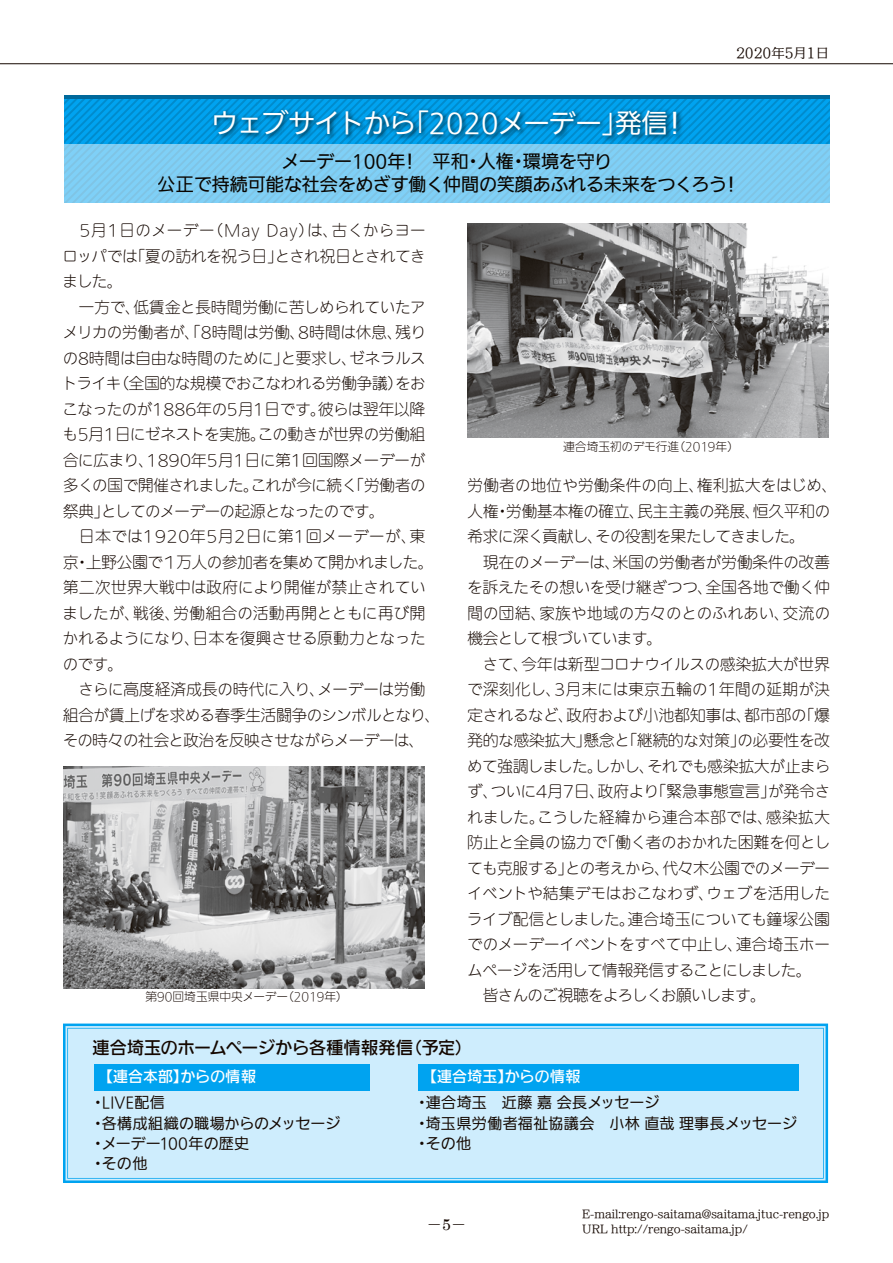
<style>
.page{position:relative;width:893px;height:1263px;background:#fff}
.page>*{position:absolute;margin:0;border:0;box-sizing:border-box;transform-origin:0 0}
.t1{font:100 26.55px "Iwa UD Go Dsp Pro";letter-spacing:-.025em;color:#fff}
.t2{font:100 26.55px "Iwa UD Go Dsp Pro";letter-spacing:-.045em;color:#fff}
.t3{font:18px "Iwa UD Go Dsp Pro RA";letter-spacing:-.015em;color:#140700}
.t4{font:500 16.95px "Iwa UD Go Dsp Pro";color:#140700}
.t5{font:15.75px "MS Mincho";color:#140700}
.t6{font:300 15.45px/25.5px "Iwa UDR Go Pro";color:#140700}
.t7{font:300 15.45px/25.5px "Iwa UDR Go Pro";letter-spacing:-.02em;color:#140700}
.t8{font:300 15.45px/25.5px "Iwa UDR Go Pro";letter-spacing:-.025em;color:#140700}
.t9{font:300 15.45px "Iwa UDR Go Pro";letter-spacing:.035em;color:#140700}
.t10{font:300 15.45px/25.5px "Iwa UDR Go Pro";letter-spacing:-.035em;color:#140700}
.t11{font:300 15.45px "Iwa UDR Go Pro";letter-spacing:.055em;color:#140700}
.t12{font:300 15.45px "Iwa UDR Go Pro";letter-spacing:.03em;color:#140700}
.t13{font:300 15.45px "Iwa UDR Go Pro";letter-spacing:.02em;color:#140700}
.t14{font:300 15.45px "Iwa UDR Go Pro";letter-spacing:.025em;color:#140700}
.t15{font:300 15.45px "Iwa UDR Go Pro";letter-spacing:.05em;color:#140700}
.t16{font:300 15.45px "Iwa UDR Go Pro";letter-spacing:-.03em;color:#140700}
.t17{font:100 15px/20.2px "Iwa UD Go Dsp Pro";letter-spacing:.01em;color:#140700}
.t18{font:500 14.85px "Iwa UD Go Dsp Pro";letter-spacing:.015em;color:#fff}
.t19{font:100 13.35px "Iwa UD Min Pro";color:#140700}
.t20{font:300 11.7px "Iwa UD Go Dsp Pro";color:#140700}
.t21{font:500 10.65px/14.9px "Iwa UD Min Pro";color:#140700}
.s1{font-family:"Century"}
</style>
<div class="page">
<hr style="left:0;top:63px;width:893px;height:1px;background:#140700">
<svg style="left:64px;top:99px;width:765px;height:45px;background:#009ae3"></svg>
<div style="left:64px;top:144px;width:765px;height:58px;background:linear-gradient(to right,#7fccf0,#7fccf0)"></div>
<hr style="left:64px;top:95px;width:765px;height:4px;background:#00699b">
<img style="left:208px;top:105px;width:482px;height:47px">
<svg style="left:63px;top:1023px;width:765px;height:160px;background:#58c2f5"></svg>
<div style="left:67px;top:1028px;width:757px;height:151px;background:#ceedfd"></div>
<div style="left:94px;top:1064px;width:276px;height:26px;background:#00a3f0"></div>
<div style="left:418px;top:1064px;width:381px;height:26px;background:#00a3f0"></div>
<img style="left:63px;top:767px;width:361px;height:221px">
<img style="left:468px;top:223px;width:361px;height:215px">
<h1 class="t2" style="left:211px;top:104px;width:206px">ウェブサイトから</h1>
<h1 class="t1" style="left:615px;top:104px;width:55px">発信</h1>
<h1 class="t1" style="left:402px;top:104px;width:227px">「2020メーデー」</h1>
<h1 class="t1" style="left:661px;top:104px;width:28px">!</h1>
<p class="t3" style="left:478px;top:148px;width:38px">人権</p>
<p class="t3" style="left:281px;top:148px;width:126px">メーデー100年</p>
<p class="t3" style="left:523px;top:148px;width:91px">環境を守り</p>
<p class="t3" style="left:401px;top:148px;width:69px">！　平和</p>
<p class="t3" style="left:464px;top:148px;width:20px">・</p>
<p class="t3" style="left:509px;top:148px;width:20px">・</p>
<p class="t19" style="left:736px;top:43px;width:95px">2020年5月1日</p>
<p class="t3" style="left:158px;top:172px;width:571px">公正で持続可能な社会をめざす働く仲間の笑顔あふれる未来をつくろう</p>
<p class="t6" style="left:332px;top:218px;width:95px">古くからヨー</p>
<p class="t3" style="left:722px;top:172px;width:20px">!</p>
<p class="t6" style="left:208px;top:218px;width:133px">（May Day は）、</p>
<p class="t15" style="left:63px;top:220px;width:153px">　5月1日のメーデー</p>
<p class="t6" style="left:130px;top:244px;width:155px">「夏の訪れを祝う日」</p>
<p class="t8" style="left:275px;top:244px;width:152px">とされ祝日とされてき</p>
<p class="t6" style="left:63px;top:244px;width:76px">ロッパでは</p>
<p class="t6" style="left:63px;top:269px;width:61px">ました。</p>
<p class="t6" style="left:134px;top:295px;width:294px">低賃金と長時間労働に苦しめられていたア</p>
<p class="t6" style="left:63px;top:295px;width:79px">　一方で、</p>
<p class="t6" style="left:350px;top:320px;width:78px;text-indent:-287px">メリカの労働者が、「8時間は労働 8、時間は休息、<br>ゼネラルス</p>
<p class="t6" style="left:395px;top:320px;width:32px">残り</p>
<p class="t6" style="left:63px;top:346px;width:228px">の8時間は自由な時間のために」</p>
<p class="t6" style="left:281px;top:346px;width:78px">と要求し、</p>
<p class="t6" style="left:113px;top:371px;width:291px">（全国的な規模でおこなわれる労働争議）</p>
<p class="t6" style="left:395px;top:371px;width:32px">をお</p>
<p class="t6" style="left:62px;top:371px;width:61px">トライキ</p>
<p class="t6" style="left:258px;top:397px;width:169px;text-indent:-195px">こなったのが1886年の5月1日です。<br>この動きが世界の労働組</p>
<p class="t6" style="left:318px;top:397px;width:109px">彼らは翌年以降</p>
<p class="t6" style="left:147px;top:422px;width:280px;text-indent:-84px">も5月1日にゼネストを実施。<br>1890年5月1日に第1回国際メーデーが</p>
<p class="t6" style="left:63px;top:448px;width:93px">合に広まり、</p>
<p class="t6" style="left:251px;top:473px;width:108px">これが今に続く</p>
<p class="t6" style="left:349px;top:473px;width:79px">「労働者の</p>
<p class="t10" style="left:101px;top:473px;width:285px;text-indent:-38px">多くの国で開催されました。<br>としてのメーデーの起源となったのです。</p>
<p class="t6" style="left:63px;top:499px;width:48px">祭典」</p>
<p class="t11" style="left:63px;top:526px;width:364px">　日本では1920年5月2日に第1回メーデーが 東、</p>
<p class="t7" style="left:86px;top:550px;width:349px">上野公園で１万人の参加者を集めて開かれました。</p>
<p class="t6" style="left:63px;top:550px;width:17px">京</p>
<p class="t9" style="left:63px;top:577px;width:364px">第二次世界大戦中は政府により開催が禁止されてい</p>
<p class="t12" style="left:174px;top:602px;width:253px">労働組合の活動再開とともに再び開</p>
<p class="t6" style="left:75px;top:550px;width:17px">・</p>
<p class="t6" style="left:63px;top:601px;width:79px">ましたが、</p>
<p class="t6" style="left:133px;top:601px;width:49px">戦後、</p>
<p class="t6" style="left:193px;top:626px;width:234px">日本を復興させる原動力となった</p>
<p class="t7" style="left:63px;top:626px;width:139px">かれるようになり、のです。</p>
<p class="t7" style="left:63px;top:677px;width:379px">　さらに高度経済成長の時代に入り、<br>組合が賃上げを求める春季生活闘争のシンボルとなり、その時々の社会と政治を反映させながらメーデーは、</p>
<p class="t6" style="left:318px;top:677px;width:109px">メーデーは労働</p>
<p class="t20" style="left:146px;top:989px;width:144px">第90回埼玉県中央メーデー</p>
<p class="t20" style="left:282px;top:989px;width:67px">（2019年）</p>
<p class="t20" style="left:673px;top:439px;width:67px">（2019年(</p>
<p class="t20" style="left:563px;top:439px;width:117px">連合埼玉初のデモ行進</p>
<p class="t6" style="left:697px;top:473px;width:142px">権利拡大をはじめ、</p>
<p class="t9" style="left:467px;top:475px;width:238px">労働者の地位や労働条件の向上、</p>
<p class="t6" style="left:467px;top:499px;width:32px">人権</p>
<p class="t6" style="left:506px;top:499px;width:140px">労働基本権の確立、</p>
<p class="t6" style="left:637px;top:499px;width:125px">民主主義の発展、</p>
<p class="t6" style="left:753px;top:499px;width:79px">恒久平和の</p>
<p class="t6" style="left:495px;top:499px;width:17px">・</p>
<p class="t8" style="left:467px;top:524px;width:137px">希求に深く貢献し、</p>
<p class="t10" style="left:595px;top:524px;width:211px">その役割を果たしてきました。</p>
<p class="t6" style="left:613px;top:550px;width:218px">米国の労働者が労働条件の改善</p>
<p class="t6" style="left:467px;top:550px;width:154px">　現在のメーデーは、</p>
<p class="t6" style="left:467px;top:575px;width:248px">を訴えたその想いを受け継ぎつつ、</p>
<p class="t6" style="left:706px;top:575px;width:125px">全国各地で働く仲</p>
<p class="t6" style="left:783px;top:601px;width:49px">交流の</p>
<p class="t13" style="left:539px;top:602px;width:252px">家族や地域の方々のとのふれあい、</p>
<p class="t6" style="left:467px;top:601px;width:80px">間の団結、</p>
<p class="t10" style="left:467px;top:626px;width:196px">機会として根づいています。</p>
<p class="t6" style="left:522px;top:652px;width:310px">今年は新型コロナウイルスの感染拡大が世界</p>
<p class="t6" style="left:467px;top:652px;width:63px">　さて、</p>
<p class="t9" style="left:467px;top:679px;width:364px">で深刻化し 3、月末には東京五輪の1年間の延期が決</p>
<p class="t6" style="left:799px;top:703px;width:33px">「爆</p>
<p class="t6" style="left:566px;top:703px;width:187px">政府および小池都知事は、</p>
<p class="t6" style="left:467px;top:703px;width:108px">定されるなど、</p>
<p class="t6" style="left:744px;top:703px;width:64px">都市部の</p>
<p class="t6" style="left:467px;top:728px;width:125px">発的な感染拡大」</p>
<p class="t6" style="left:738px;top:728px;width:94px">の必要性を改</p>
<p class="t6" style="left:622px;top:728px;width:125px">「継続的な対策」</p>
<p class="t6" style="left:584px;top:728px;width:47px">懸念と</p>
<p class="t6" style="left:647px;top:754px;width:185px">それでも感染拡大が止まら</p>
<p class="t16" style="left:467px;top:755px;width:137px">めて強調しました。</p>
<p class="t6" style="left:595px;top:754px;width:62px">しかし、</p>
<p class="t6" style="left:467px;top:779px;width:33px">ず、</p>
<p class="t6" style="left:768px;top:779px;width:64px">が発令さ</p>
<p class="t6" style="left:598px;top:779px;width:63px">政府より</p>
<p class="t6" style="left:651px;top:779px;width:127px">「緊急事態宣言」</p>
<p class="t6" style="left:491px;top:779px;width:116px">ついに4月7日、</p>
<p class="t6" style="left:766px;top:805px;width:65px">感染拡大</p>
<p class="t14" style="left:537px;top:806px;width:237px">こうした経緯から連合本部では、</p>
<p class="t6" style="left:467px;top:805px;width:79px">れました。</p>
<p class="t6" style="left:467px;top:830px;width:141px">防止と全員の協力で</p>
<p class="t6" style="left:600px;top:830px;width:232px">「働く者のおかれた困難を何とし</p>
<p class="t6" style="left:663px;top:856px;width:169px">代々木公園でのメーデー</p>
<p class="t7" style="left:467px;top:856px;width:205px">ても克服するとの考えから、</p>
<p class="t6" style="left:558px;top:856px;width:17px">」</p>
<p class="t6" style="left:707px;top:881px;width:125px">ウェブを活用した</p>
<p class="t6" style="left:628px;top:881px;width:204px;text-indent:-161px">イベントや結集デモはおこなわず、<br>連合埼玉についても鐘塚公園</p>
<p class="t6" style="left:467px;top:907px;width:169px">ライブ配信としました。</p>
<p class="t6" style="left:736px;top:932px;width:95px">連合埼玉ホー</p>
<p class="t8" style="left:467px;top:932px;width:346px">でのメーデーイベントをすべて中止し、<br>ムページを活用して情報発信することにしました。　皆さんのご視聴をよろしくお願いします。</p>
<p class="t4" style="left:93px;top:1034px;width:322px">連合埼玉のホームページから各種情報発信</p>
<p class="t18" style="left:180px;top:1065px;width:77px">からの情報</p>
<p class="t4" style="left:405px;top:1034px;width:69px">（予定(</p>
<p class="t18" style="left:98px;top:1065px;width:91px">【連合本部】</p>
<p class="t17" style="left:102px;top:1093px;width:64px">LIVE配信</p>
<p class="t18" style="left:422px;top:1065px;width:91px">【連合埼玉】</p>
<p class="t17" style="left:426px;top:1093px;width:235px">連合埼玉　近藤嘉会長メッセージ</p>
<p class="t18" style="left:505px;top:1065px;width:77px">からの情報</p>
<p class="t17" style="left:102px;top:1093px;width:240px;text-indent:-11px">・<br>各構成組織の職場からのメッセージ</p>
<p class="t17" style="left:426px;top:1093px;width:373px;text-indent:-11px">・<br>埼玉県労働者福祉協議会　小林直哉理事長メッセージ</p>
<p class="t17" style="left:102px;top:1113px;width:149px;text-indent:-11px">・<br>メーデー100年の歴史</p>
<p class="t17" style="left:426px;top:1113px;width:47px;text-indent:-11px">・<br>その他</p>
<p class="t17" style="left:102px;top:1134px;width:47px;text-indent:-11px">・<br>その他</p>
<p class="t17" style="left:415px;top:1134px;width:17px">・</p>
<p class="t17" style="left:91px;top:1154px;width:17px">・</p>
<p class="t5" style="left:426px;top:1216px;width:42px">－<span class="s1">5</span>－</p>
<p class="t21" style="left:582px;top:1207px;width:249px">E-mail:rengo-saitama@saitama.jtuc-rengo j p.<br>URL http://rengo-saitama j p. /</p>
</div>
